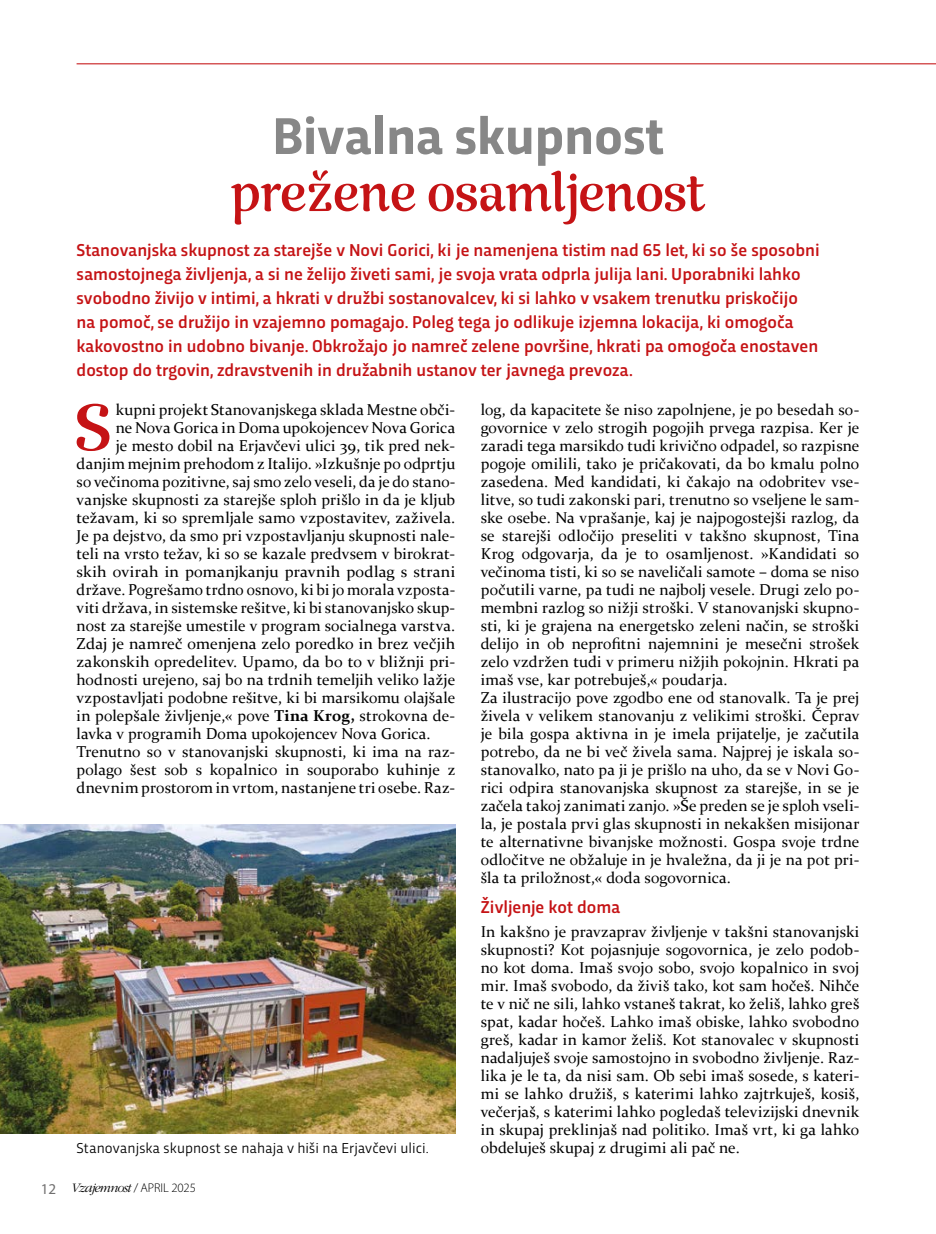
<style>
.page{position:relative;width:936px;height:1234px;background:#fff}
.page>*{position:absolute;margin:0;border:0;box-sizing:border-box;transform-origin:0 0}
.t1{font:67.35px "Rumba Std Large";color:#c51315}
.t2{font:54px "Rumba Std Large";color:#c51315}
.t3{font:700 54px "Trasandina";color:#878787}
.t4{font:500 18px/24px "Trasandina";color:#c51315}
.t5{font:15.75px/18px "Constantia";letter-spacing:.005em;color:#000}
.t6{font:15px "Trasandina";letter-spacing:.01em;color:#000}
.t7{font:italic 300 13.5px "ITC Garamond Std";letter-spacing:-.06em;color:#000}
.s1{font-weight:700}
.s2{font-family:"Myriad Pro";font-weight:400;font-style:normal;font-size:15px;color:#706f6f}
.s3{font-family:"Myriad Pro";font-style:normal;font-size:12.75px}
</style>
<div class="page">
<hr style="left:77px;top:63px;width:858px;height:1px;background:#c51315">
<img style="left:0;top:824px;width:455px;height:308px">
<h2 class="t3" style="left:272px;top:96px;width:393px">Bivalna skupnost</h2>
<h2 class="t2" style="left:231px;top:161px;width:476px">prežene osamljenost</h2>
<p class="t4" style="left:77px;top:237px;width:744px">Stanovanjska skupnost za starejše v Novi Gorici, ki je namenjena tistim nad 65 let, ki so še sposobni samostojnega življenja, a si ne želijo živeti sami, je svoja vrata odprla julija lani. Uporabniki lahko svobodno živijo v intimi, a hkrati v družbi sostanovalcev, ki si lahko v vsakem trenutku priskočijo na pomoč, se družijo in vzajemno pomagajo. Poleg tega jo odlikuje izjemna lokacija, ki omogoča kakovostno in udobno bivanje. Obkrožajo jo namreč zelene površine, hkrati pa omogoča enostaven dostop do trgovin, zdravstvenih in družabnih ustanov ter javnega prevoza.</p>
<h1 class="t1" style="left:73px;top:388px;width:40px">S</h1>
<p class="t5" style="left:116px;top:399px;width:341px">kupni projekt Stanovanjskega sklada Mestne obči-</p>
<p class="t5" style="left:480px;top:399px;width:380px">log, da kapacitete še niso zapolnjene, je po besedah so&shy;govornice v zelo strogih pogojih prvega razpisa. Ker je zaradi tega marsikdo tudi krivično odpadel, so razpisne pogoje omilili, tako je pričakovati, da bo kmalu polno zasedena. Med kandidati, ki čakajo na odobritev vse&shy;litve, so tudi zakonski pari, trenutno so vseljene le sam&shy;ske osebe. Na vprašanje, kaj je najpogostejši razlog, da se starejši odločijo preseliti v takšno skupnost, Tina Krog odgovarja, da je to osamljenost. »Kandidati so večinoma tisti, ki so se naveličali samote – doma se niso počutili varne, pa tudi ne najbolj vesele. Drugi zelo po&shy;membni razlog so nižji stroški. V stanovanjski skupno&shy;sti, ki je grajena na energetsko zeleni način, se stroški delijo in ob neprofitni najemnini je mesečni strošek zelo vzdržen tudi v primeru nižjih pokojnin. Hkrati pa imaš vse, kar potrebuješ,« poudarja.<br>Za ilustracijo pove zgodbo ene od stanovalk. Ta je prej živela v velikem stanovanju z velikimi stroški. Čeprav je bila gospa aktivna in je imela prijatelje, je začutila potrebo, da ne bi več živela sama. Najprej je iskala so&shy;stanovalko, nato pa ji je prišlo na uho, da se v Novi Go&shy;rici odpira stanovanjska skupnost za starejše, in se je začela takoj zanimati zanjo. »Še preden se je sploh vseli&shy;la, je postala prvi glas skupnosti in nekakšen misijonar te alternativne bivanjske možnosti. Gospa svoje trdne odločitve ne obžaluje in je hvaležna, da ji je na pot pri&shy;šla ta priložnost,« doda sogovornica.</p>
<p class="t4" style="left:480px;top:893px;width:141px">Življenje kot doma</p>
<p class="t5" style="left:480px;top:921px;width:380px;text-align:justify">In kakšno je pravzaprav življenje v takšni stanovanjski skupnosti? Kot pojasnjuje sogovornica, je zelo podob&shy;no kot doma. Imaš svojo sobo, svojo kopalnico in svoj mir. Imaš svobodo, da živiš tako, kot sam hočeš. Nihče te v nič ne sili, lahko vstaneš takrat, ko želiš, lahko greš spat, kadar hočeš. Lahko imaš obiske, lahko svobodno greš, kadar in kamor želiš. Kot stanovalec v skupnosti nadaljuješ svoje samostojno in svobodno življenje. Raz&shy;lika je le ta, da nisi sam. Ob sebi imaš sosede, s kateri&shy;mi se lahko družiš, s katerimi lahko zajtrkuješ, kosiš, večerjaš, s katerimi lahko pogledaš televizijski dnevnik in skupaj preklinjaš nad politiko. Imaš vrt, ki ga lahko</p>
<p class="t5" style="left:116px;top:417px;width:341px">ne Nova Gorica in Doma upokojencev Nova Gorica</p>
<p class="t5" style="left:116px;top:435px;width:341px">je mesto dobil na Erjavčevi ulici 39, tik pred nek-</p>
<p class="t5" style="left:77px;top:453px;width:380px">danjim mejnim prehodom z Italijo. »Izkušnje po odprtju</p>
<p class="t5" style="left:77px;top:471px;width:380px">so večinoma pozitivne, saj smo zelo veseli, da je do stano-</p>
<p class="t5" style="left:77px;top:489px;width:380px">vanjske skupnosti za starejše sploh prišlo in da je kljub</p>
<p class="t5" style="left:77px;top:507px;width:380px">težavam, ki so spremljale samo vzpostavitev, zaživela.</p>
<p class="t5" style="left:77px;top:525px;width:380px">Je pa dejstvo, da smo pri vzpostavljanju skupnosti nale-</p>
<p class="t5" style="left:77px;top:543px;width:380px">teli na vrsto težav, ki so se kazale predvsem v birokrat-</p>
<p class="t5" style="left:77px;top:561px;width:380px">skih ovirah in pomanjkanju pravnih podlag s strani</p>
<p class="t5" style="left:77px;top:579px;width:380px">države. Pogrešamo trdno osnovo, ki bi jo morala vzposta-</p>
<p class="t5" style="left:77px;top:597px;width:380px">viti država, in sistemske rešitve, ki bi stanovanjsko skup-</p>
<p class="t5" style="left:77px;top:615px;width:380px">nost za starejše umestile v program socialnega varstva.</p>
<p class="t5" style="left:77px;top:633px;width:380px">Zdaj je namreč omenjena zelo poredko in brez večjih</p>
<p class="t5" style="left:77px;top:651px;width:380px">zakonskih opredelitev. Upamo, da bo to v bližnji pri-</p>
<p class="t5" style="left:77px;top:669px;width:380px">hodnosti urejeno, saj bo na trdnih temeljih veliko lažje</p>
<p class="t5" style="left:77px;top:687px;width:380px">vzpostavljati podobne rešitve, ki bi marsikomu olajšale</p>
<p class="t5" style="left:77px;top:705px;width:380px">in polepšale življenje,« pove <span class="s1">Tina Krog,</span> strokovna de-</p>
<p class="t5" style="left:77px;top:723px;width:355px">lavka v programih Doma upokojencev Nova Gorica.</p>
<p class="t5" style="left:77px;top:741px;width:380px">Trenutno so v stanovanjski skupnosti, ki ima na raz-</p>
<p class="t5" style="left:77px;top:759px;width:380px">polago šest sob s kopalnico in souporabo kuhinje z</p>
<p class="t5" style="left:77px;top:777px;width:380px">dnevnim prostorom in vrtom, nastanjene tri osebe. Raz-</p>
<p class="t6" style="left:77px;top:1136px;width:354px">Stanovanjska skupnost se nahaja v hiši na Erjavčevi ulici.</p>
<p class="t5" style="left:480px;top:1137px;width:260px">obdeluješ skupaj z drugimi ali pač ne.</p>
<p class="t7" style="left:41px;top:1180px;width:157px"><span class="s2">12</span> Vzajemnost <span class="s3">/ APRIL 2025</span></p>
</div>
